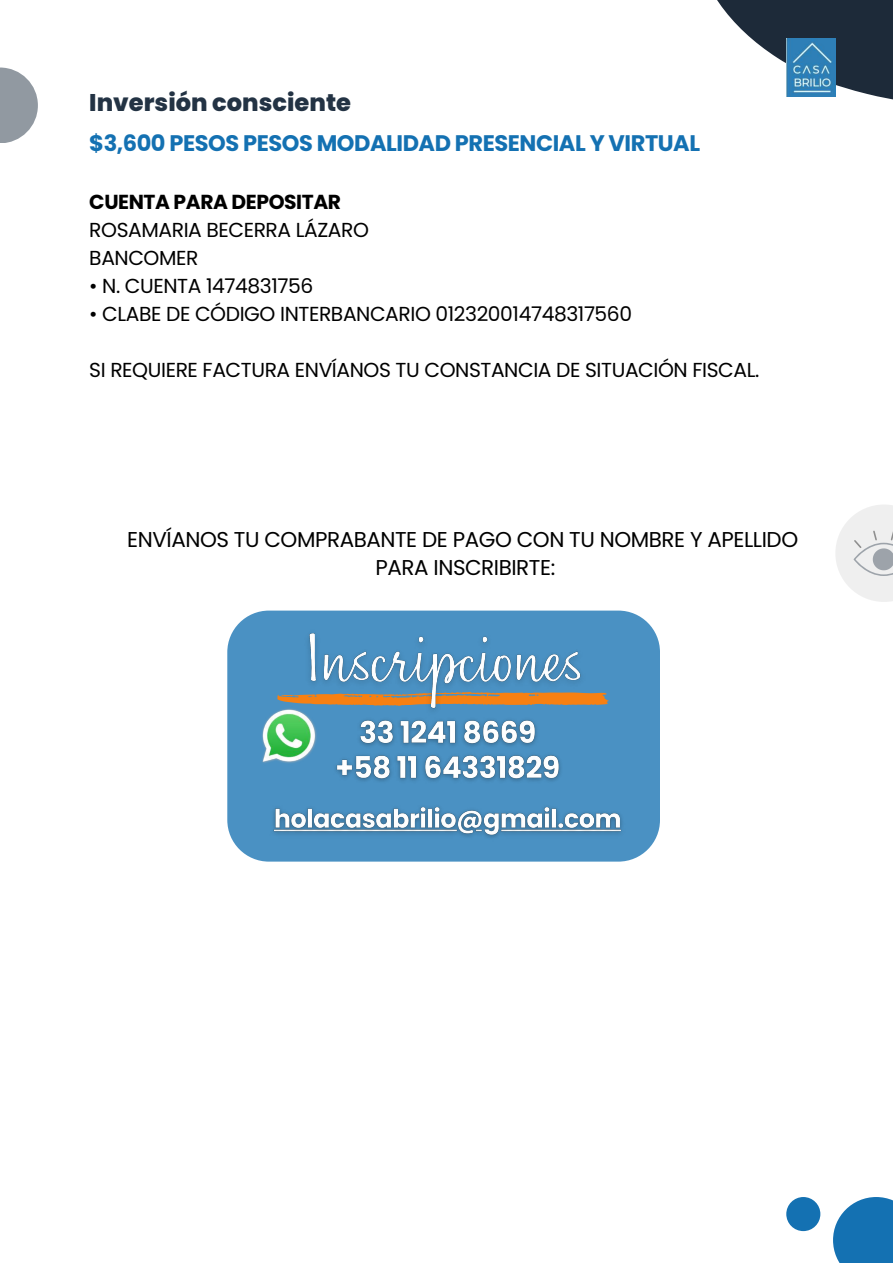
<style>
.page{position:relative;width:893px;height:1263px;background:#fff}
.page>*{position:absolute;margin:0;border:0;box-sizing:border-box;transform-origin:0 0}
.t1{font:800 24.15px "Poppins";color:#233344}
.t2{font:700 22.5px "Poppins";letter-spacing:-.02em;color:#1471b2}
.t3{font:21.45px/28px "Poppins";letter-spacing:-.02em;color:#000;text-align:center}
.t4{font:20.25px/28.1px "Poppins";letter-spacing:-.02em;color:#000}
.t5{font:700 20.25px "Poppins";letter-spacing:-.02em;color:#000}
</style>
<div class="page">
<div style="left:833px;top:1197px;width:60px;height:66px;background:#1471b2"></div>
<div style="left:786px;top:1197px;width:34px;height:34px;background:#1471b2;border-radius:50%"></div>
<svg style="left:717px;top:0;width:176px;height:100px;fill:#1d2a39"></svg>
<div style="left:835px;top:504px;width:58px;height:98px;background:linear-gradient(to right,#f8f8f8,#ededed)"></div>
<svg style="left:853px;top:530px;width:40px;height:46px"></svg>
<img style="left:786px;top:38px;width:49px;height:59px">
<svg style="left:0;top:68px;width:38px;height:75px;fill:#9199a1"></svg>
<div style="left:227px;top:610px;width:433px;height:252px;background:#4a91c3;border-radius:42px"></div>
<svg style="left:277px;top:692px;width:332px;height:13px"></svg>
<img style="left:273px;top:721px;width:349px;height:117px">
<img style="left:262px;top:708px;width:57px;height:59px">
<img style="left:298px;top:633px;width:294px;height:88px">
<p class="t1" style="left:89px;top:86px;width:263px">Inversión consciente</p>
<p class="t2" style="left:89px;top:128px;width:612px">$3,600 PESOS PESOS MODALIDAD PRESENCIAL Y VIRTUAL</p>
<p class="t5" style="left:89px;top:187px;width:253px">CUENTA PARA DEPOSITAR</p>
<p class="t4" style="left:89px;top:215px;width:281px">ROSAMARIA BECERRA LÁZARO<br>BANCOMER</p>
<p class="t4" style="left:89px;top:272px;width:225px">• N. CUENTA 1474831756</p>
<p class="t4" style="left:89px;top:300px;width:544px">• CLABE DE CÓDIGO INTERBANCARIO 012320014748317560</p>
<p class="t4" style="left:89px;top:356px;width:671px">SI REQUIERE FACTURA ENVÍANOS TU CONSTANCIA DE SITUACIÓN FISCAL.</p>
<p class="t3" style="left:127px;top:525px;width:672px">ENVÍANOS TU COMPRABANTE DE PAGO CON TU NOMBRE Y APELLIDO<br>PARA INSCRIBIRTE:</p>
</div>
